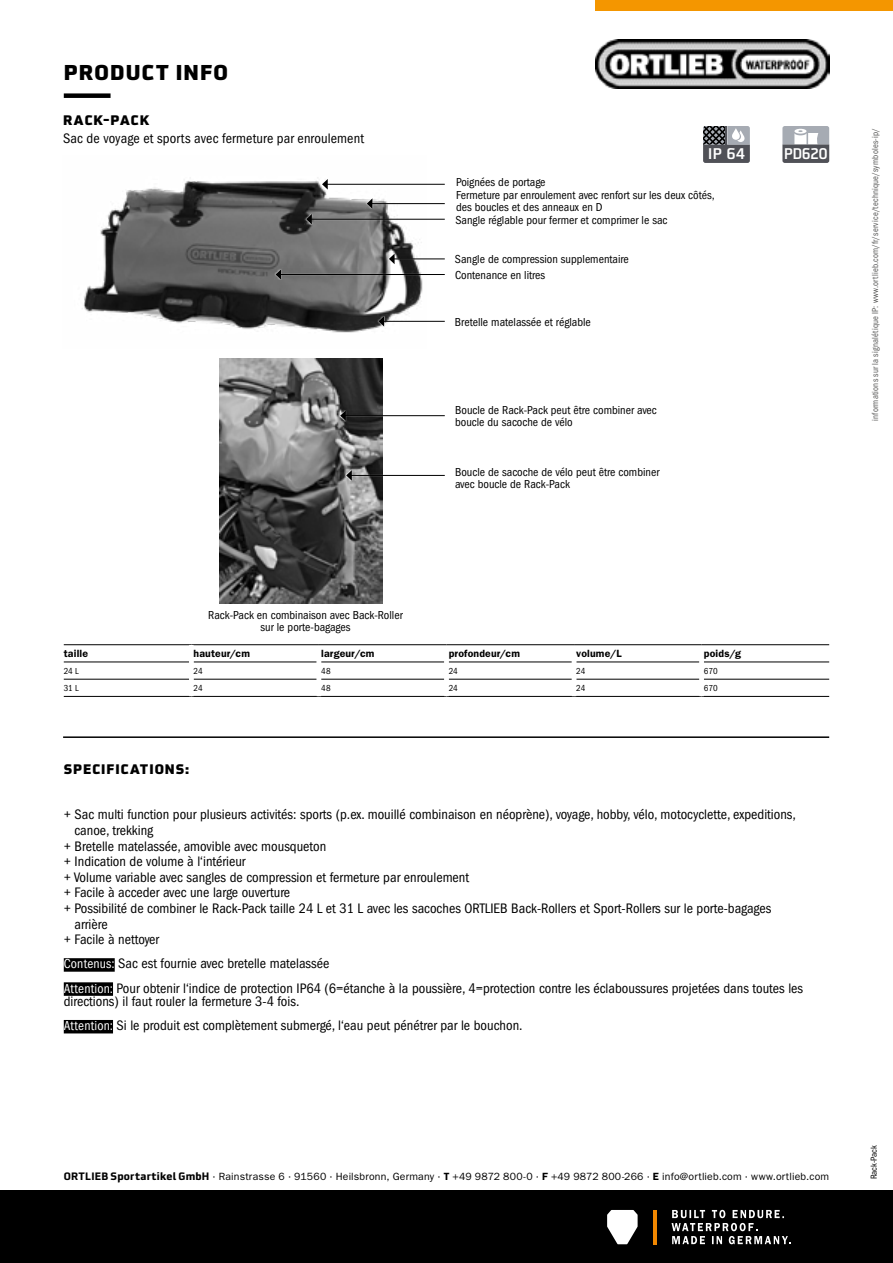
<style>
.page{position:relative;width:893px;height:1263px;background:#fff}
.page>*{position:absolute;margin:0;border:0;box-sizing:border-box;transform-origin:0 0}
.t1{font:900 21px "Utility Pro";letter-spacing:.055em;color:#000}
.t2{font:500 15.15px "Utility OT";letter-spacing:-.02em;color:#fff;scale:.95 1}
.t3{font:500 15.15px "Utility OT";letter-spacing:-.02em;color:#fff}
.t4{font:condensed 14.25px/24.2px "ITC Franklin Gothic Std";color:#000}
.t5{font:900 13.5px "Utility Pro";letter-spacing:.07em;color:#000}
.t6{font:condensed 12px/11.9px "ITC Franklin Gothic Std";color:#000}
.t7{font:10.5px "ITC Franklin Gothic Std";letter-spacing:.02em;color:#000}
.t8{font:600 10.5px "ITC Franklin Gothic Std";letter-spacing:.015em;color:#000}
.t9{font:condensed 9px "ITC Franklin Gothic Std";letter-spacing:.02em;color:#575756;scale:.96 1}
.t10{font:condensed 9px "ITC Franklin Gothic Std";color:#000}
.s1{font-size:13.5px;color:#fff}
.s2{font-family:"Utility OT";font-weight:700}
.s3{font-weight:600}
</style>
<div class="page">
<img style="left:595px;top:39px;width:234px;height:49px">
<div style="left:595px;top:0;width:298px;height:10px;background:#f49600"></div>
<div style="left:0;top:1191px;width:893px;height:72px;background:#000"></div>
<svg style="left:607px;top:1210px;width:31px;height:34px"></svg>
<hr style="left:653px;top:1210px;width:3px;height:34px;background:#f18700">
<svg style="left:671px;top:1210px;width:120px;height:34px"></svg>
<hr style="left:63px;top:736px;width:766px;height:2px;background:#000">
<div style="left:64px;top:93px;width:47px;height:5px;background:#000"></div>
<img style="left:82px;top:177px;width:341px;height:156px">
<svg style="left:388px;top:252px;width:57px;height:12px"></svg>
<hr style="left:394px;top:259px;width:51px;height:1px;background:#000">
<svg style="left:389px;top:254px;width:6px;height:10px"></svg>
<svg style="left:377px;top:315px;width:68px;height:12px"></svg>
<hr style="left:383px;top:321px;width:62px;height:1px;background:#000">
<svg style="left:378px;top:316px;width:6px;height:11px"></svg>
<svg style="left:305px;top:213px;width:140px;height:12px"></svg>
<hr style="left:311px;top:219px;width:134px;height:1px;background:#000">
<svg style="left:306px;top:214px;width:6px;height:10px"></svg>
<div style="left:321px;top:178px;width:124px;height:12px;background:#fff"></div>
<hr style="left:327px;top:184px;width:118px;height:1px;background:#000">
<svg style="left:322px;top:179px;width:6px;height:11px"></svg>
<svg style="left:365px;top:197px;width:80px;height:12px"></svg>
<hr style="left:372px;top:203px;width:73px;height:1px;background:#000">
<svg style="left:367px;top:198px;width:5px;height:11px"></svg>
<svg style="left:274px;top:268px;width:149px;height:12px;background:#7d7d7d"></svg>
<hr style="left:280px;top:274px;width:165px;height:1px;background:#000">
<svg style="left:276px;top:269px;width:5px;height:11px"></svg>
<img style="left:219px;top:358px;width:164px;height:246px">
<svg style="left:703px;top:126px;width:47px;height:37px;background:#696b70"></svg>
<svg style="left:782px;top:126px;width:47px;height:37px;background:#8a8c92"></svg>
<svg style="left:339px;top:409px;width:106px;height:12px"></svg>
<hr style="left:345px;top:415px;width:100px;height:1px;background:#000">
<svg style="left:340px;top:410px;width:6px;height:11px"></svg>
<svg style="left:345px;top:469px;width:100px;height:12px"></svg>
<hr style="left:351px;top:475px;width:94px;height:1px;background:#000">
<svg style="left:346px;top:470px;width:6px;height:11px"></svg>
<div style="left:64px;top:958px;width:51px;height:14px;background:#000"></div>
<div style="left:64px;top:982px;width:49px;height:14px;background:#000"></div>
<div style="left:64px;top:1020px;width:49px;height:13px;background:#000"></div>
<hr style="left:64px;top:662px;width:125px;height:1px;background:#000">
<hr style="left:194px;top:662px;width:123px;height:1px;background:#000">
<hr style="left:321px;top:662px;width:123px;height:1px;background:#000">
<hr style="left:449px;top:662px;width:123px;height:1px;background:#000">
<hr style="left:576px;top:662px;width:123px;height:1px;background:#000">
<hr style="left:704px;top:662px;width:125px;height:1px;background:#000">
<hr style="left:194px;top:679px;width:123px;height:1px;background:#000">
<hr style="left:321px;top:679px;width:123px;height:1px;background:#000">
<hr style="left:449px;top:679px;width:123px;height:1px;background:#000">
<hr style="left:576px;top:679px;width:123px;height:1px;background:#000">
<hr style="left:704px;top:679px;width:125px;height:1px;background:#000">
<hr style="left:191px;top:696px;width:128px;height:1px;background:#000">
<hr style="left:319px;top:696px;width:127px;height:1px;background:#000">
<hr style="left:446px;top:696px;width:128px;height:1px;background:#000">
<hr style="left:574px;top:696px;width:128px;height:1px;background:#000">
<hr style="left:702px;top:696px;width:127px;height:1px;background:#000">
<hr style="left:64px;top:644px;width:127px;height:1px;background:#000">
<hr style="left:191px;top:644px;width:128px;height:1px;background:#000">
<hr style="left:319px;top:644px;width:127px;height:1px;background:#000">
<hr style="left:446px;top:644px;width:128px;height:1px;background:#000">
<hr style="left:574px;top:644px;width:128px;height:1px;background:#000">
<hr style="left:702px;top:644px;width:127px;height:1px;background:#000">
<hr style="left:64px;top:679px;width:125px;height:1px;background:#000">
<hr style="left:64px;top:696px;width:127px;height:1px;background:#000">
<h1 class="t1" style="left:64px;top:53px;width:166px">PRODUCT INFO</h1>
<p class="t5" style="left:63px;top:108px;width:87px">RACK-PACK</p>
<p class="t4" style="left:63px;top:126px;width:302px">Sac de voyage et sports avec fermeture par enroulement</p>
<p class="t3" style="left:708px;top:144px;width:39px">IP 64</p>
<p class="t2" style="left:784px;top:144px;width:48px">PD620</p>
<p class="t6" style="left:456px;top:176px;width:91px">Poignées de portage</p>
<p class="t6" style="left:455px;top:214px;width:214px">Sangle réglable pour fermer et comprimer le sac</p>
<p class="t6" style="left:456px;top:190px;width:260px">Fermeture par enroulement avec renfort sur les deux côtés, des boucles et des anneaux en D</p>
<p class="t6" style="left:455px;top:253px;width:175px">Sangle de compression supplementaire</p>
<p class="t6" style="left:455px;top:270px;width:92px">Contenance en litres</p>
<p class="t6" style="left:455px;top:316px;width:137px">Bretelle matelassée et réglable</p>
<p class="t6" style="left:455px;top:404px;width:203px">Boucle de Rack-Pack peut être combiner avec boucle du sacoche de vélo</p>
<p class="t6" style="left:455px;top:466px;width:206px">Boucle de sacoche de vélo peut être combiner avec boucle de Rack-Pack</p>
<p class="t9" style="left:870px;top:421px;width:307px;rotate:-90deg">informations sur la signalétique IP: www.ortlieb.com/fr/service/technique/symboles-ip/</p>
<p class="t6" style="left:208px;top:609px;width:196px;text-align:center">Rack-Pack en combinaison avec Back-Roller sur le porte-bagages</p>
<p class="t8" style="left:64px;top:647px;width:26px">taille</p>
<p class="t8" style="left:194px;top:647px;width:58px">hauteur/cm</p>
<p class="t8" style="left:321px;top:647px;width:55px">largeur/cm</p>
<p class="t8" style="left:449px;top:647px;width:73px">profondeur/cm</p>
<p class="t8" style="left:576px;top:647px;width:47px">volume/L</p>
<p class="t8" style="left:704px;top:647px;width:39px">poids/g</p>
<p class="t10" style="left:64px;top:666px;width:16px">24 L</p>
<p class="t10" style="left:194px;top:666px;width:11px">24</p>
<p class="t10" style="left:321px;top:666px;width:11px">48</p>
<p class="t10" style="left:449px;top:666px;width:11px">24</p>
<p class="t10" style="left:576px;top:666px;width:11px">24</p>
<p class="t10" style="left:704px;top:666px;width:15px">670</p>
<p class="t10" style="left:64px;top:683px;width:16px">31 L</p>
<p class="t10" style="left:194px;top:683px;width:11px">24</p>
<p class="t10" style="left:321px;top:683px;width:11px">48</p>
<p class="t10" style="left:449px;top:683px;width:11px">24</p>
<p class="t10" style="left:576px;top:683px;width:11px">24</p>
<p class="t10" style="left:704px;top:683px;width:15px">670</p>
<p class="t5" style="left:64px;top:757px;width:127px">SPECIFICATIONS:</p>
<p class="t4" style="left:64px;top:802px;width:734px">+ Sac multi function pour plusieurs activités: sports (p.ex. mouillé combinaison en néoprène), voyage, hobby, vélo, motocyclette, expeditions,</p>
<p class="t4" style="left:74px;top:818px;width:80px">canoe, trekking</p>
<p class="t4" style="left:64px;top:834px;width:264px">+ Bretelle matelassée, amovible avec mousqueton</p>
<p class="t4" style="left:64px;top:849px;width:183px">+ Indication de volume à l‘intérieur</p>
<p class="t4" style="left:64px;top:865px;width:407px">+ Volume variable avec sangles de compression et fermeture par enroulement</p>
<p class="t4" style="left:64px;top:881px;width:228px">+ Facile à acceder avec une large ouverture</p>
<p class="t4" style="left:64px;top:896px;width:709px">+ Possibilité de combiner le Rack-Pack taille 24 L et 31 L avec les sacoches ORTLIEB Back-Rollers et Sport-Rollers sur le porte-bagages</p>
<p class="t4" style="left:74px;top:912px;width:35px">arrière</p>
<p class="t4" style="left:64px;top:928px;width:97px">+ Facile à nettoyer</p>
<p class="t4" style="left:64px;top:952px;width:741px"><span class="s1">Contenus:</span> Sac est fournie avec bretelle matelassée<br><span class="s1">Attention:</span> Pour obtenir l‘indice de protection IP64 (6=étanche à la poussière, 4=protection contre les éclaboussures projetées dans toutes les</p>
<p class="t4" style="left:64px;top:989px;width:460px">directions) il faut rouler la fermeture 3-4 fois.<br><span class="s1">Attention:</span> Si le produit est complètement submergé, l‘eau peut pénétrer par le bouchon.</p>
<p class="t7" style="left:64px;top:1170px;width:767px"><span class="s2">ORTLIEB Sportartikel GmbH</span> · Rainstrasse 6 · 91560 · Heilsbronn, Germany · <span class="s3">T</span> +49 9872 800-0 · <span class="s3">F</span> +49 9872 800-266 · <span class="s3">E</span> info@ortlieb.com · www.ortlieb.com</p>
<p class="t10" style="left:869px;top:1179px;width:36px;rotate:-90deg">Rack-Pack</p>
</div>
